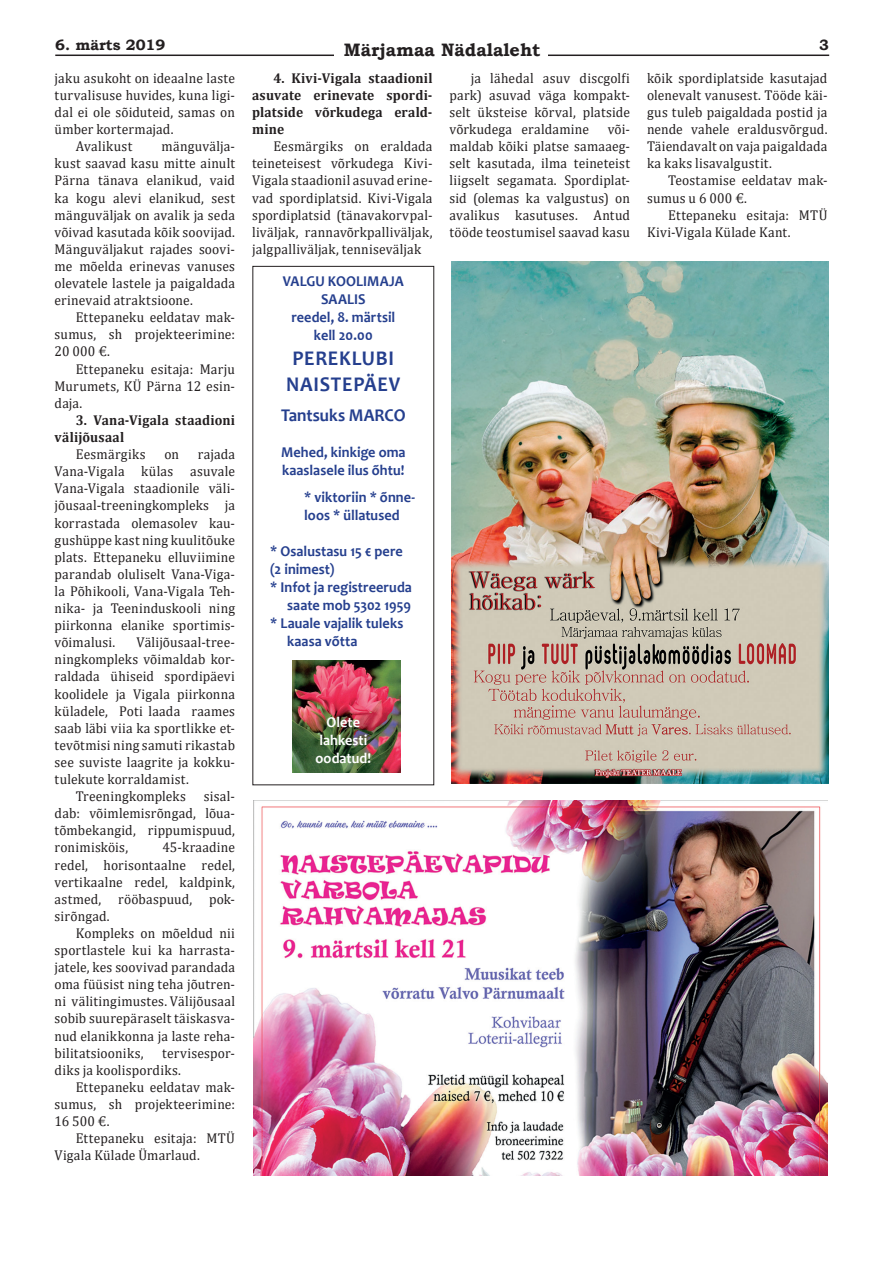
<style>
.page{position:relative;width:893px;height:1263px;background:#fff}
.page>*{position:absolute;margin:0;border:0;box-sizing:border-box;transform-origin:0 0}
.t1{font:700 21px/25.2px "Candara";letter-spacing:.035em;color:#253f8e;scale:.95 1}
.t2{font:700 18px "Bookman Old Style";color:#231f20}
.t3{font:700 18px "Candara";color:#253f8e;scale:.95 1}
.t4{font:700 15px/18px "Candara";letter-spacing:.005em;color:#253f8e;scale:.95 1}
.t5{font:700 15px/18px "Candara";letter-spacing:.005em;color:#fff;text-align:center;scale:.95 1}
.t6{font:700 15px "Bookman Old Style";color:#231f20}
.t7{font:14.25px/17.1px "Cambria";letter-spacing:.015em;color:#231f20;text-align:justify;scale:.95 1}
.t8{font:700 14.25px/17.1px "Cambria";letter-spacing:.015em;color:#231f20;scale:.95 1}
</style>
<div class="page">
<hr style="left:55px;top:55px;width:774px;height:1px;background:#231f20">
<div style="left:334px;top:47px;width:214px;height:17px;background:#fff"></div>
<img style="left:451px;top:262px;width:378px;height:521px">
<img style="left:253px;top:800px;width:574px;height:375px">
<img style="left:292px;top:660px;width:109px;height:113px">
<p class="t6" style="left:55px;top:34px;width:112px">6. märts 2019</p>
<p class="t2" style="left:344px;top:37px;width:198px">Märjamaa Nädalaleht</p>
<p class="t6" style="left:819px;top:34px;width:11px">3</p>
<p class="t7" style="left:55px;top:69px;width:191px">jaku asukoht on ideaalne laste</p>
<p class="t7" style="left:55px;top:86px;width:191px">turvalisuse huvides, kuna ligi-</p>
<p class="t7" style="left:55px;top:104px;width:191px">dal ei ole sõiduteid, samas on</p>
<p class="t7" style="left:55px;top:121px;width:127px">ümber kortermajad.</p>
<p class="t7" style="left:76px;top:138px;width:61px">Avalikust</p>
<p class="t7" style="left:450px;top:69px;width:191px;text-indent:21px">ja lähedal asuv discgolfi park) asuvad väga kompakt&shy;selt üksteise kõrval, platside võrkudega eraldamine</p>
<p class="t8" style="left:252px;top:69px;width:191px;text-align:justify;text-indent:21px">4. Kivi-Vigala staadionil asuvate erinevate spordi&shy;platside võrkudega erald&shy;mine</p>
<p class="t7" style="left:252px;top:138px;width:191px;text-indent:21px">Eesmärgiks on eraldada teineteisest võrkudega Kivi-Vigala staadionil asuvad erine&shy;vad spordiplatsid. Kivi-Vigala spordiplatsid (tänavakorvpal&shy;liväljak, rannavõrkpalliväljak, jalgpalliväljak, tenniseväljak</p>
<p class="t7" style="left:647px;top:69px;width:191px">kõik spordiplatside kasutajad olenevalt vanusest. Tööde käi&shy;gus tuleb paigaldada postid ja nende vahele eraldusvõrgud.<br>Täiendavalt on vaja paigaldada ka kaks lisavalgustit.</p>
<p class="t7" style="left:647px;top:172px;width:191px;text-indent:21px">Teostamise eeldatav mak&shy;sumus u 6 000 €.</p>
<p class="t7" style="left:647px;top:206px;width:191px;text-indent:21px">Ettepaneku esitaja: MTÜ<br>Kivi-Vigala Külade Kant.</p>
<p class="t7" style="left:450px;top:121px;width:191px;text-indent:158px">või&shy;maldab kõiki platse samaaeg&shy;selt kasutada, ilma teineteist liigselt segamata. Spordiplat&shy;sid (olemas ka valgustus) on avalikus kasutuses. Antud tööde teostumisel saavad kasu</p>
<p class="t7" style="left:55px;top:138px;width:191px;text-indent:107px">mänguvälja&shy;kust saavad kasu mitte ainult Pärna tänava elanikud, vaid ka kogu alevi elanikud, sest mänguväljak on avalik ja seda võivad kasutada kõik soovijad.<br>Mänguväljakut rajades soovi&shy;me mõelda erinevas vanuses olevatele lastele ja paigaldada erinevaid atraktsioone.</p>
<p class="t7" style="left:55px;top:309px;width:191px;text-indent:21px">Ettepaneku eeldatav mak&shy;sumus, sh projekteerimine:<br>20 000 €.</p>
<p class="t7" style="left:55px;top:360px;width:191px;text-indent:21px">Ettepaneku esitaja: Marju Murumets, KÜ Pärna 12 esin&shy;daja.</p>
<p class="t8" style="left:55px;top:411px;width:191px;text-indent:21px">3. Vana-Vigala staadioni välijõusaal</p>
<p class="t7" style="left:76px;top:446px;width:75px">Eesmärgiks</p>
<p class="t7" style="left:164px;top:446px;width:17px">on</p>
<p class="t4" style="left:283px;top:272px;width:129px;text-align:center">VALGU KOOLIMAJA<br>SAALIS<br>reedel, 8. märtsil kell 20.00</p>
<h1 class="t1" style="left:286px;top:346px;width:120px">pereklubi naistepäev</h1>
<p class="t3" style="left:281px;top:404px;width:133px">Tantsuks MARCO</p>
<p class="t4" style="left:281px;top:443px;width:133px">Mehed, kinkige oma kaaslasele ilus õhtu!</p>
<p class="t4" style="left:304px;top:488px;width:118px">* viktoriin * õnne&shy;loos * üllatused</p>
<p class="t4" style="left:270px;top:542px;width:141px">* Osalustasu 15 € pere</p>
<p class="t4" style="left:270px;top:560px;width:69px">(2 inimest)</p>
<p class="t4" style="left:270px;top:578px;width:151px">* Infot ja registreeruda</p>
<p class="t4" style="left:287px;top:596px;width:132px">saate mob 5302 1959</p>
<p class="t4" style="left:270px;top:614px;width:142px">* Lauale vajalik tuleks</p>
<p class="t4" style="left:287px;top:632px;width:75px">kaasa võtta</p>
<p class="t7" style="left:55px;top:446px;width:191px;text-indent:143px">rajada Vana-Vigala külas asuvale Vana-Vigala staadionile väli&shy;jõusaal-treeningkompleks ja korrastada olemasolev kau&shy;gushüppe kast ning kuulitõuke plats. Ettepaneku elluviimine parandab oluliselt Vana-Viga&shy;la Põhikooli, Vana-Vigala Teh&shy;nika- ja Teeninduskooli ning piirkonna elanike sportimis&shy;võimalusi.</p>
<p class="t7" style="left:55px;top:634px;width:191px;text-indent:82px">Välijõusaal-tree&shy;ningkompleks võimaldab kor&shy;raldada ühiseid spordipäevi koolidele ja Vigala piirkonna küladele, Poti laada raames saab läbi viia ka sportlikke et&shy;tevõtmisi ning samuti rikastab see suviste laagrite ja kokku&shy;tulekute korraldamist.</p>
<p class="t7" style="left:55px;top:788px;width:191px;text-indent:21px">Treeningkompleks sisal&shy;dab: võimlemisrõngad, lõua&shy;tõmbekangid, rippumispuud, ronimisköis,</p>
<p class="t5" style="left:316px;top:713px;width:60px">Olete lahkesti oodatud!</p>
<p class="t7" style="left:55px;top:839px;width:191px;text-indent:108px">45-kraadine redel, horisontaalne redel, vertikaalne redel, kaldpink, astmed, rööbaspuud, pok&shy;sirõngad.</p>
<p class="t7" style="left:55px;top:924px;width:191px;text-indent:21px">Kompleks on mõeldud nii sportlastele kui ka harrasta&shy;jatele, kes soovivad parandada oma füüsist ning teha jõutren&shy;ni välitingimustes. Välijõusaal sobib suurepäraselt täiskasva&shy;nud elanikkonna ja laste reha&shy;bilitatsiooniks,</p>
<p class="t7" style="left:55px;top:1044px;width:191px;text-indent:108px">tervisespor&shy;diks ja koolispordiks.</p>
<p class="t7" style="left:55px;top:1078px;width:191px;text-indent:21px">Ettepaneku eeldatav mak&shy;sumus, sh projekteerimine:<br>16 500 €.</p>
<p class="t7" style="left:55px;top:1130px;width:191px;text-indent:21px">Ettepaneku esitaja: MTÜ<br>Vigala Külade Ümarlaud.</p>
</div>
